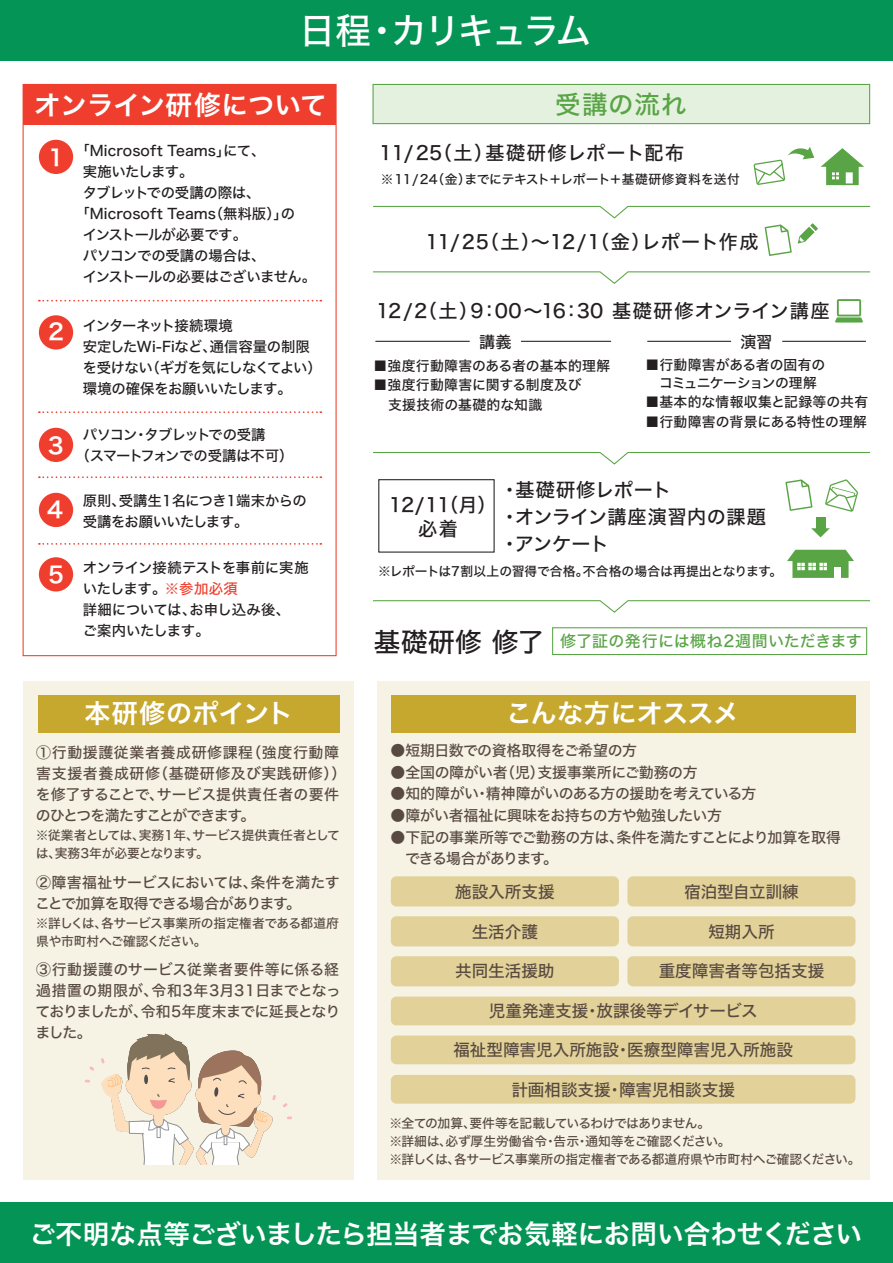
<style>
.page{position:relative;width:893px;height:1263px;background:#fff}
.page>*{position:absolute;margin:0;border:0;box-sizing:border-box;transform-origin:0 0}
.t1{font:35.7px "Hiragino Sans W5";letter-spacing:-.07em;color:#fff}
.t2{font:26.55px "Hiragino Sans W6";letter-spacing:-.005em;color:#fff}
.t3{font:26.55px "Hiragino Sans W5";letter-spacing:.02em;color:#231f20}
.t4{font:26.1px "Hiragino Sans W6";letter-spacing:.005em;color:#fff}
.t5{font:25.5px "Hiragino Sans W5";letter-spacing:.035em;color:#59a445}
.t6{font:22.35px "Hiragino Sans W6";color:#fff}
.t7{font:19.2px/27px "Hiragino Sans W5";letter-spacing:.015em;color:#231f20}
.t8{font:16.5px "Hiragino Sans W5";color:#594a41}
.t9{font:16.05px "Hiragino Sans W5";color:#231f20}
.t10{font:15.9px "Hiragino Sans W5";letter-spacing:.02em;color:#59a445}
.t11{font:14.85px/21px "Hiragino Sans W5";letter-spacing:-.025em;color:#594a41}
.t12{font:14.85px/21px "Hiragino Sans W5";letter-spacing:.045em;color:#594a41}
.t13{font:14.85px/21px "Hiragino Sans W5";letter-spacing:.01em;color:#594a41}
.t14{font:14.4px/21px "Hiragino Sans W5";letter-spacing:-.025em;color:#231f20}
.t15{font:14.4px/21px "Hiragino Sans W5";letter-spacing:-.045em;color:#231f20}
.t16{font:14.4px "Hiragino Sans W5";letter-spacing:.005em;color:#231f20}
.t17{font:14.4px/21px "Hiragino Sans W5";letter-spacing:-.06em;color:#231f20}
.t18{font:14.4px "Hiragino Sans W5";letter-spacing:-.055em;color:#231f20}
.t19{font:13.8px/19.5px "Hiragino Sans W5";letter-spacing:.025em;color:#231f20}
.t20{font:13.8px/18px "Hiragino Sans W5";letter-spacing:-.015em;color:#231f20}
.t21{font:13.8px "Hiragino Sans W5";letter-spacing:.005em;color:#231f20}
.t22{font:12.75px/18px "Hiragino Sans W5";letter-spacing:-.03em;color:#594a41}
.t23{font:12.75px "Hiragino Sans W5";color:#231f20}
.s1{color:#ef3e2e}
</style>
<div class="page">
<div style="left:0;top:0;width:893px;height:60px;background:#049455"></div>
<div style="left:0;top:1202px;width:893px;height:61px;background:#049455"></div>
<div style="left:23px;top:681px;width:331px;height:498px;background:#f6f3e5"></div>
<div style="left:377px;top:681px;width:492px;height:498px;background:#f6f3e5"></div>
<div style="left:38px;top:695px;width:302px;height:37px;background:#c6a82e"></div>
<div style="left:391px;top:695px;width:465px;height:37px;background:#c6a82e"></div>
<div style="left:627px;top:876px;width:228px;height:30px;background:#e2d299;border-radius:6px"></div>
<div style="left:391px;top:876px;width:228px;height:30px;background:#e2d299;border-radius:6px"></div>
<div style="left:627px;top:916px;width:228px;height:30px;background:#e2d299;border-radius:6px"></div>
<div style="left:391px;top:916px;width:228px;height:30px;background:#e2d299;border-radius:6px"></div>
<div style="left:627px;top:956px;width:228px;height:30px;background:#e2d299;border-radius:6px"></div>
<div style="left:391px;top:956px;width:228px;height:30px;background:#e2d299;border-radius:6px"></div>
<div style="left:391px;top:1035px;width:464px;height:29px;background:#e2d299;border-radius:6px"></div>
<div style="left:391px;top:1075px;width:464px;height:29px;background:#e2d299;border-radius:6px"></div>
<div style="left:391px;top:996px;width:464px;height:29px;background:#e2d299;border-radius:6px"></div>
<svg style="left:86px;top:1033px;width:205px;height:131px"></svg>
<div style="left:372px;top:84px;width:498px;height:40px;background:#e4f1de;border:1px solid #59a445"></div>
<hr style="left:375px;top:341px;width:95px;height:1px;background:#231f20">
<hr style="left:521px;top:341px;width:90px;height:1px;background:#231f20">
<hr style="left:647px;top:341px;width:84px;height:1px;background:#231f20">
<hr style="left:782px;top:341px;width:84px;height:1px;background:#231f20">
<svg style="left:835px;top:299px;width:28px;height:24px"></svg>
<svg style="left:373px;top:271px;width:498px;height:13px"></svg>
<svg style="left:373px;top:452px;width:498px;height:13px"></svg>
<svg style="left:373px;top:600px;width:498px;height:13px"></svg>
<div style="left:552px;top:627px;width:315px;height:28px;border:1px solid #59a445"></div>
<svg style="left:785px;top:479px;width:27px;height:32px"></svg>
<svg style="left:373px;top:205px;width:498px;height:51px"></svg>
<svg style="left:825px;top:479px;width:33px;height:33px"></svg>
<div style="left:378px;top:479px;width:117px;height:74px;border:1px solid #231f20"></div>
<div style="left:815px;top:517px;width:10px;height:13px;background:#59a445"></div>
<svg style="left:811px;top:528px;width:19px;height:9px"></svg>
<svg style="left:753px;top:147px;width:61px;height:38px"></svg>
<svg style="left:821px;top:148px;width:43px;height:37px"></svg>
<svg style="left:787px;top:550px;width:67px;height:28px"></svg>
<div style="left:835px;top:568px;width:6px;height:10px;background:#fff"></div>
<div style="left:23px;top:84px;width:313px;height:41px;background:#ef3e2e"></div>
<svg style="left:39px;top:300px;width:282px;height:1px"></svg>
<svg style="left:39px;top:411px;width:282px;height:2px"></svg>
<svg style="left:39px;top:476px;width:282px;height:2px"></svg>
<svg style="left:39px;top:543px;width:282px;height:2px"></svg>
<div style="left:39px;top:140px;width:34px;height:34px;background:#ef3e2e;border-radius:50%"></div>
<div style="left:39px;top:315px;width:34px;height:35px;background:#ef3e2e;border-radius:50%"></div>
<div style="left:39px;top:428px;width:34px;height:34px;background:#ef3e2e;border-radius:50%"></div>
<div style="left:39px;top:493px;width:34px;height:34px;background:#ef3e2e;border-radius:50%"></div>
<div style="left:39px;top:557px;width:34px;height:34px;background:#ef3e2e;border-radius:50%"></div>
<h1 class="t1" style="left:299px;top:-2px;width:294px">日程・カリキュラム</h1>
<h2 class="t2" style="left:34px;top:80px;width:294px">オンライン研修について</h2>
<p class="t16" style="left:76px;top:137px;width:191px">「Microsoft Teams」にて、</p>
<p class="t15" style="left:83px;top:160px;width:112px">実施いたします。</p>
<p class="t14" style="left:83px;top:181px;width:179px">タブレットでの受講の際は、</p>
<p class="t16" style="left:76px;top:200px;width:221px">「Microsoft Teams（無料版）」の</p>
<p class="t18" style="left:83px;top:221px;width:166px">インストールが必要です。</p>
<p class="t14" style="left:83px;top:244px;width:184px">パソコンでの受講の場合は、</p>
<p class="t15" style="left:83px;top:265px;width:235px">インストールの必要はございません。</p>
<p class="t14" style="left:83px;top:314px;width:241px">インターネット接続環境<br>安定したWi-Fiなど、通信容量の制限を受けない（ギガを気にしなくてよい）環境の確保をお願いいたします。</p>
<p class="t17" style="left:76px;top:424px;width:219px;text-indent:7px">パソコン・タブレットでの受講<br>（スマートフォンでの受講は不可）</p>
<p class="t15" style="left:83px;top:489px;width:225px">原則、受講生１名につき１端末からの受講をお願いいたします。</p>
<p class="t14" style="left:83px;top:556px;width:227px">オンライン接続テストを事前に実施いたします。<span class="s1">※参加必須<br></span>詳細については、お申し込み後、<br>ご案内いたします。</p>
<h3 class="t6" style="left:48px;top:137px;width:17px">1</h3>
<h3 class="t6" style="left:48px;top:312px;width:17px">2</h3>
<h3 class="t6" style="left:48px;top:425px;width:17px">3</h3>
<h3 class="t6" style="left:47px;top:490px;width:17px">4</h3>
<h3 class="t6" style="left:48px;top:554px;width:17px">5</h3>
<h3 class="t5" style="left:555px;top:81px;width:133px">受講の流れ</h3>
<h3 class="t7" style="left:379px;top:138px;width:306px">11/25（土）基礎研修レポート配布</h3>
<p class="t23" style="left:381px;top:168px;width:360px">※11/24（金）までにテキスト＋レポート＋基礎研修資料を送付</p>
<h3 class="t7" style="left:425px;top:227px;width:335px">11/25（土）～12/1（金）レポート作成</h3>
<h3 class="t7" style="left:376px;top:296px;width:455px">12/2（土）9：00～16：30 基礎研修オンライン講座</h3>
<p class="t9" style="left:479px;top:327px;width:34px">講義</p>
<p class="t9" style="left:741px;top:327px;width:33px">演習</p>
<p class="t19" style="left:374px;top:355px;width:238px">■強度行動障害のある者の基本的理解</p>
<p class="t19" style="left:374px;top:374px;width:210px">■強度行動障害に関する制度及び　支援技術の基礎的な知識</p>
<p class="t20" style="left:646px;top:355px;width:181px">■行動障害がある者の固有の　コミュニケーションの理解</p>
<p class="t19" style="left:646px;top:391px;width:224px">■基本的な情報収集と記録等の共有</p>
<p class="t21" style="left:646px;top:409px;width:223px">■行動障害の背景にある特性の理解</p>
<h3 class="t7" style="left:389px;top:492px;width:109px;line-height:24px;text-align:center">12/11（月）必着</h3>
<h3 class="t7" style="left:500px;top:475px;width:267px">・基礎研修レポート<br>・オンライン講座演習内の課題・アンケート</h3>
<p class="t23" style="left:378px;top:560px;width:406px">※レポートは7割以上の習得で合格。不合格の場合は再提出となります。</p>
<h2 class="t3" style="left:374px;top:618px;width:172px">基礎研修 修了</h2>
<p class="t10" style="left:560px;top:627px;width:303px">修了証の発行には概ね2週間いただきます</p>
<h3 class="t4" style="left:85px;top:690px;width:210px">本研修のポイント</h3>
<p class="t12" style="left:36px;top:741px;width:312px">①行動援護従業者養成研修課程（強度行動障害支援者養成研修（基礎研修及び実践研修））を修了することで、サービス提供責任者の要件のひとつを満たすことができます。</p>
<p class="t22" style="left:36px;top:825px;width:305px">※従業者としては、実務1年、サービス提供責任者としては、実務3年が必要となります。</p>
<p class="t11" style="left:35px;top:871px;width:306px">②障害福祉サービスにおいては、条件を満たすことで加算を取得できる場合があります。</p>
<p class="t22" style="left:36px;top:914px;width:305px">※詳しくは、各サービス事業所の指定権者である都道府県や市町村へご確認ください。</p>
<p class="t13" style="left:36px;top:958px;width:307px">③行動援護のサービス従業者要件等に係る経過措置の期限が、令和3年3月31日までとなっておりましたが、令和5年度末までに延長となりました。</p>
<h3 class="t4" style="left:506px;top:690px;width:235px">こんな方にオススメ</h3>
<p class="t11" style="left:391px;top:739px;width:248px">●短期日数での資格取得をご希望の方</p>
<p class="t11" style="left:391px;top:761px;width:309px">●全国の障がい者（児）支援事業所にご勤務の方</p>
<p class="t11" style="left:391px;top:782px;width:367px">●知的障がい・精神障がいのある方の援助を考えている方</p>
<p class="t11" style="left:391px;top:804px;width:333px">●障がい者福祉に興味をお持ちの方や勉強したい方</p>
<p class="t11" style="left:391px;top:826px;width:452px">●下記の事業所等でご勤務の方は、条件を満たすことにより加算を取得　できる場合があります。</p>
<p class="t8" style="left:455px;top:877px;width:101px">施設入所支援</p>
<p class="t8" style="left:684px;top:877px;width:116px">宿泊型自立訓練</p>
<p class="t8" style="left:472px;top:917px;width:68px">生活介護</p>
<p class="t8" style="left:708px;top:917px;width:68px">短期入所</p>
<p class="t8" style="left:455px;top:956px;width:101px">共同生活援助</p>
<p class="t8" style="left:659px;top:956px;width:167px">重度障害者等包括支援</p>
<p class="t8" style="left:489px;top:996px;width:270px">児童発達支援・放課後等デイサービス</p>
<p class="t8" style="left:453px;top:1035px;width:341px">福祉型障害児入所施設・医療型障害児入所施設</p>
<p class="t8" style="left:511px;top:1075px;width:225px">計画相談支援・障害児相談支援</p>
<p class="t22" style="left:389px;top:1113px;width:473px">※全ての加算、要件等を記載しているわけではありません。<br>※詳細は、必ず厚生労働省令・告示・通知等をご確認ください。<br>※詳しくは、各サービス事業所の指定権者である都道府県や市町村へご確認ください。</p>
<h2 class="t2" style="left:29px;top:1209px;width:834px">ご不明な点等ございましたら担当者までお気軽にお問い合わせください</h2>
</div>
